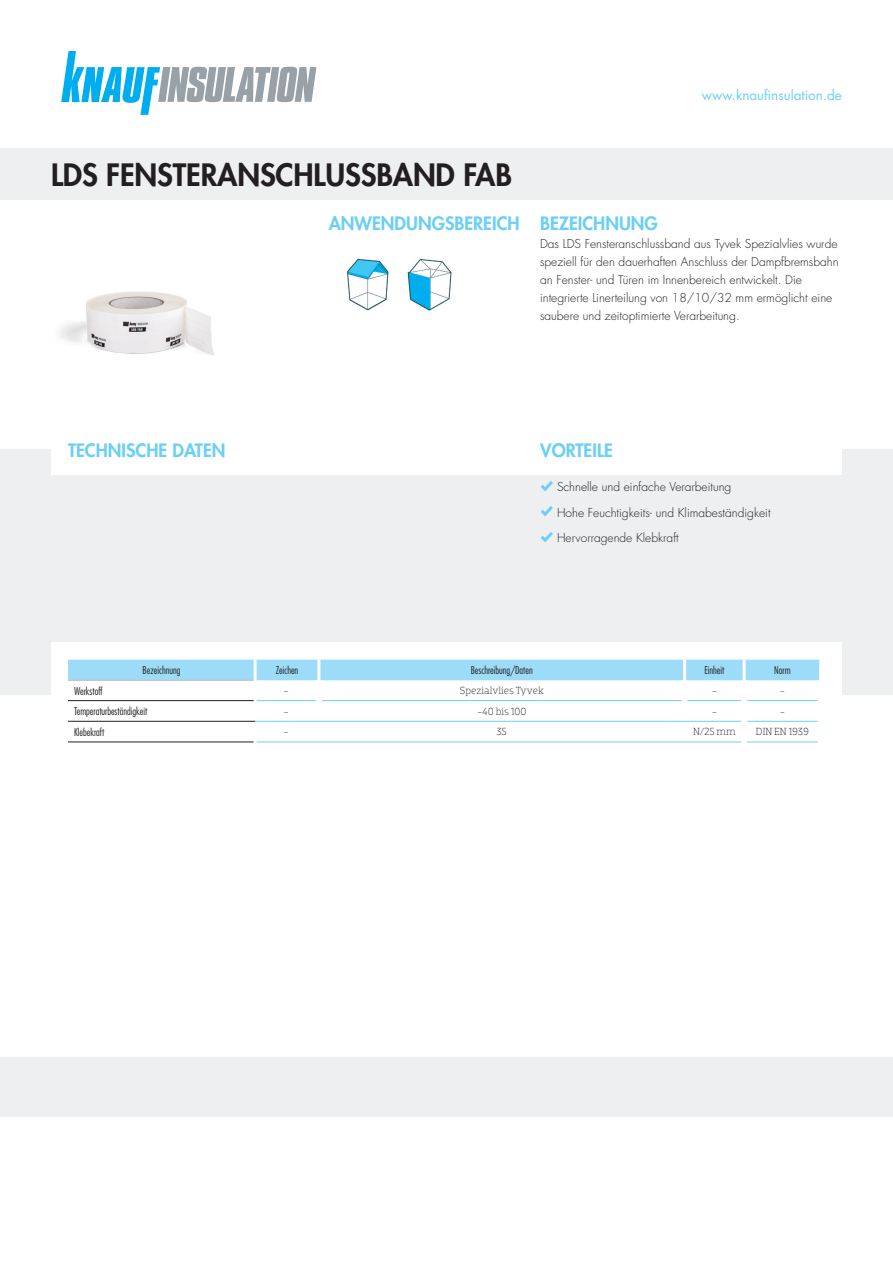
<style>
.page{position:relative;width:893px;height:1263px;background:#fff}
.page>*{position:absolute;margin:0;border:0;box-sizing:border-box;transform-origin:0 0}
.t1{font:800 30px "Futura Std";letter-spacing:-.005em;color:#231f20}
.t2{font:800 18px "Futura Std";color:#6bcff6}
.t3{font:13.5px "Futura Std";color:#6bcff6}
.t4{font:300 12px/18px "Futura Std";color:#231f20}
.t5{font:300 condensed 10.5px "Futura Std";color:#231f20}
.t6{font:300 10.5px "Dobra Slab";color:#231f20}
</style>
<div class="page">
<div style="left:0;top:149px;width:893px;height:51px;background:#eeeff1"></div>
<div style="left:0;top:449px;width:893px;height:245px;background:#eeeff1"></div>
<div style="left:0;top:1057px;width:893px;height:60px;background:#eeeff1"></div>
<svg style="left:61px;top:51px;width:255px;height:64px"></svg>
<img style="left:346px;top:258px;width:43px;height:53px">
<div style="left:51px;top:424px;width:472px;height:51px;background:#fff"></div>
<div style="left:523px;top:424px;width:319px;height:51px;background:#fff"></div>
<div style="left:51px;top:642px;width:791px;height:410px;background:#fff"></div>
<svg style="left:68px;top:660px;width:751px;height:61px"></svg>
<hr style="left:254px;top:680px;width:3px;height:21px;background:#fff">
<hr style="left:254px;top:701px;width:3px;height:20px;background:#fff">
<div style="left:316px;top:680px;width:6px;height:21px;background:#fff"></div>
<div style="left:682px;top:680px;width:6px;height:21px;background:#fff"></div>
<div style="left:316px;top:701px;width:6px;height:20px;background:#fff"></div>
<div style="left:682px;top:701px;width:6px;height:20px;background:#fff"></div>
<hr style="left:257px;top:700px;width:59px;height:1px;background:#6bcff6">
<hr style="left:322px;top:700px;width:360px;height:1px;background:#6bcff6">
<hr style="left:688px;top:700px;width:53px;height:1px;background:#6bcff6">
<hr style="left:747px;top:700px;width:71px;height:1px;background:#6bcff6">
<hr style="left:317px;top:660px;width:3px;height:20px;background:#fff">
<hr style="left:683px;top:660px;width:3px;height:20px;background:#fff">
<hr style="left:743px;top:660px;width:3px;height:20px;background:#fff">
<hr style="left:254px;top:660px;width:3px;height:20px;background:#fff">
<div style="left:741px;top:680px;width:6px;height:21px;background:#fff"></div>
<div style="left:818px;top:680px;width:6px;height:21px;background:#fff"></div>
<div style="left:741px;top:701px;width:6px;height:20px;background:#fff"></div>
<div style="left:818px;top:701px;width:6px;height:20px;background:#fff"></div>
<hr style="left:255px;top:721px;width:64px;height:1px;background:#6bcff6">
<hr style="left:319px;top:721px;width:366px;height:1px;background:#6bcff6">
<hr style="left:685px;top:721px;width:56px;height:1px;background:#6bcff6">
<hr style="left:747px;top:721px;width:71px;height:1px;background:#6bcff6">
<hr style="left:257px;top:741px;width:62px;height:1px;background:#6bcff6">
<hr style="left:319px;top:741px;width:366px;height:1px;background:#6bcff6">
<hr style="left:685px;top:741px;width:56px;height:1px;background:#6bcff6">
<hr style="left:747px;top:741px;width:71px;height:1px;background:#6bcff6">
<hr style="left:68px;top:680px;width:186px;height:1px;background:#bcbdc0">
<hr style="left:68px;top:700px;width:186px;height:1px;background:#231f20">
<hr style="left:68px;top:721px;width:187px;height:1px;background:#231f20">
<hr style="left:68px;top:741px;width:186px;height:1px;background:#231f20">
<img style="left:60px;top:291px;width:154px;height:65px">
<img style="left:407px;top:259px;width:45px;height:52px">
<p class="t3" style="left:702px;top:86px;width:142px">www.knaufinsulation.de</p>
<h1 class="t1" style="left:51px;top:156px;width:462px">LDS FENSTERANSCHLUSSBAND FAB</h1>
<h2 class="t2" style="left:329px;top:212px;width:331px">ANWENDUNGSBEREICH BEZEICHNUNG</h2>
<p class="t4" style="left:540px;top:235px;width:300px">Das LDS Fensteranschlussband aus Tyvek Spezialvlies wurde speziell für den dauerhaften Anschluss der Dampfbremsbahn an Fenster- und Türen im Innenbereich entwickelt. Die integrierte Linerteilung von 18/10/32 mm ermöglicht eine saubere und zeitoptimierte Verarbeitung.</p>
<h2 class="t2" style="left:68px;top:438px;width:159px">TECHNISCHE DATEN</h2>
<h2 class="t2" style="left:540px;top:438px;width:74px">VORTEILE</h2>
<p class="t4" style="left:557px;top:474px;width:215px;line-height:25.7px">Schnelle und einfache Verarbeitung<br>Hohe Feuchtigkeits- und Klimabeständigkeit<br>Hervorragende Klebkraft</p>
<p class="t5" style="left:143px;top:664px;width:39px">Bezeichnung</p>
<p class="t5" style="left:276px;top:664px;width:24px">Zeichen</p>
<p class="t5" style="left:471px;top:664px;width:63px">Beschreibung/Daten</p>
<p class="t5" style="left:704px;top:664px;width:22px">Einheit</p>
<p class="t5" style="left:774px;top:664px;width:18px">Norm</p>
<p class="t5" style="left:74px;top:684px;width:30px">Werkstoff</p>
<p class="t6" style="left:284px;top:684px;width:7px">-</p>
<p class="t6" style="left:460px;top:684px;width:86px">Spezialvlies Tyvek</p>
<p class="t6" style="left:712px;top:684px;width:7px">-</p>
<p class="t6" style="left:780px;top:684px;width:7px">-</p>
<p class="t5" style="left:74px;top:705px;width:75px">Temperaturbeständigkeit</p>
<p class="t6" style="left:477px;top:705px;width:51px">-40 bis 100</p>
<p class="t5" style="left:74px;top:726px;width:32px">Klebekraft</p>
<p class="t6" style="left:284px;top:725px;width:7px">-</p>
<p class="t6" style="left:497px;top:725px;width:11px">35</p>
<p class="t6" style="left:693px;top:725px;width:44px">N/25 mm</p>
<p class="t6" style="left:756px;top:725px;width:55px">DIN EN 1939</p>
</div>
